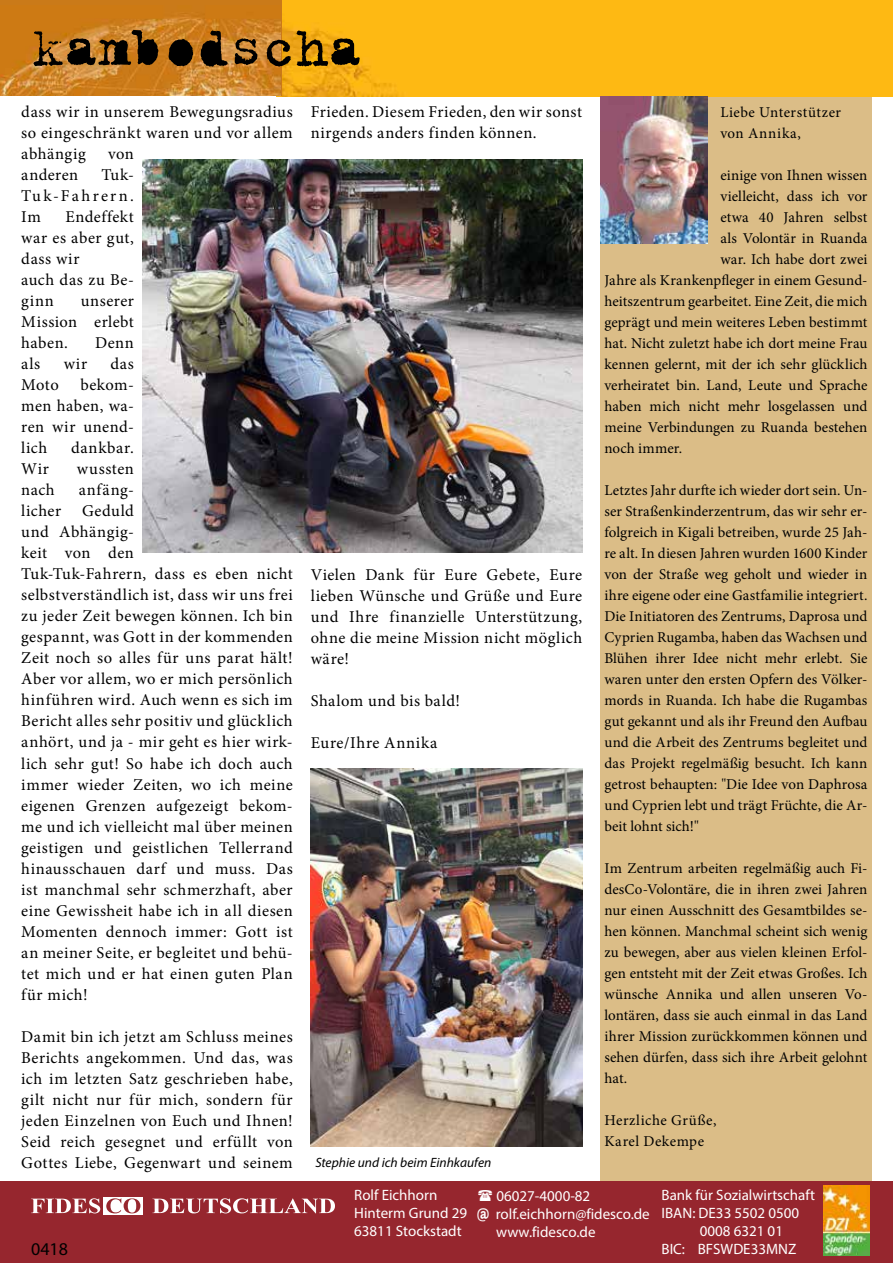
<style>
.page{position:relative;width:893px;height:1263px;background:#fff}
.page>*{position:absolute;margin:0;border:0;box-sizing:border-box;transform-origin:0 0}
.t1{font:60px "Trixie Extra";color:#000}
.t2{font:18px "Myriad Pro";color:#000}
.t3{font:16.5px/21px "Minion Pro";letter-spacing:.03em;color:#000;text-align:justify}
.t4{font:15px/21px "Minion Pro";letter-spacing:.005em;color:#000;text-align:justify}
.t5{font:15px/18px "Myriad Pro";color:#fff}
.t6{font:15px/21px "Minion Pro";letter-spacing:.035em;color:#000}
.t7{font:italic 13.5px "Myriad Pro";color:#000}
.s1{font-family:"Archivo Narrow";font-weight:700}
</style>
<div class="page">
<div style="left:600px;top:96px;width:272px;height:1085px;background:#dbbd87"></div>
<div style="left:276px;top:0;width:617px;height:96px;background:#feb913"></div>
<img style="left:282px;top:27px;width:116px;height:69px">
<div style="left:0;top:0;width:282px;height:96px;background:#ca7a19"></div>
<img style="left:0;top:17px;width:280px;height:79px">
<div style="left:0;top:1181px;width:893px;height:82px;background:#96262e"></div>
<div style="left:104px;top:1197px;width:39px;height:17px;background:#fff"></div>
<svg style="left:31px;top:1198px;width:69px;height:15px"></svg>
<svg style="left:106px;top:1198px;width:34px;height:15px"></svg>
<svg style="left:152px;top:1198px;width:183px;height:15px"></svg>
<img style="left:824px;top:1186px;width:45px;height:69px">
<img style="left:600px;top:96px;width:108px;height:147px">
<img style="left:142px;top:159px;width:440px;height:393px">
<img style="left:311px;top:769px;width:271px;height:378px">
<h1 class="t1" style="left:31px;top:16px;width:332px">kambodscha</h1>
<p class="t3" style="left:21px;top:102px;width:273px">dass wir in unserem Bewegungsradius so eingeschränkt waren und vor allem abhängig</p>
<p class="t3" style="left:108px;top:144px;width:27px">von</p>
<p class="t3" style="left:21px;top:165px;width:114px;text-indent:80px">Tuk-Tuk-Fahrern.<br>Im</p>
<p class="t3" style="left:21px;top:165px;width:58px">anderen</p>
<p class="t3" style="left:21px;top:207px;width:114px;text-align:left;text-indent:44px">Endeffekt war es aber gut, dass wir<br>auch das zu Be&shy;ginn</p>
<p class="t3" style="left:21px;top:291px;width:114px;text-indent:59px">unserer Mission erlebt haben.</p>
<p class="t3" style="left:95px;top:333px;width:40px">Denn</p>
<p class="t3" style="left:21px;top:354px;width:21px">als</p>
<p class="t3" style="left:64px;top:354px;width:25px">wir</p>
<p class="t3" style="left:111px;top:354px;width:25px">das</p>
<p class="t3" style="left:21px;top:375px;width:39px">Moto</p>
<p class="t3" style="left:21px;top:375px;width:114px;text-indent:59px">bekom&shy;men haben, wa&shy;ren wir unend&shy;lich</p>
<p class="t3" style="left:71px;top:438px;width:64px">dankbar.</p>
<p class="t3" style="left:21px;top:459px;width:29px">Wir</p>
<p class="t3" style="left:77px;top:459px;width:58px">wussten</p>
<p class="t3" style="left:21px;top:480px;width:35px">nach</p>
<p class="t3" style="left:79px;top:480px;width:57px">anfäng-</p>
<p class="t3" style="left:21px;top:501px;width:41px">licher</p>
<p class="t3" style="left:21px;top:501px;width:273px;text-align:left;text-indent:61px">Geduld<br>und Abhängig-<br>keit von den<br>Tuk-Tuk-Fahrern, dass es eben nicht selbstverständlich ist, dass wir uns frei zu jeder Zeit bewegen können. Ich bin gespannt, was Gott in der kommenden<br>Zeit noch so alles für uns parat hält!<br>Aber vor allem, wo er mich persönlich hinführen wird. Auch wenn es sich im<br>Bericht alles sehr positiv und glücklich anhört, und ja - mir geht es hier wirk&shy;lich sehr gut! So habe ich doch auch immer wieder Zeiten, wo ich meine eigenen Grenzen aufgezeigt bekom&shy;me und ich vielleicht mal über meinen geistigen und geistlichen Tellerrand hinausschauen darf und muss. Das ist manchmal sehr schmerzhaft, aber eine Gewissheit habe ich in all diesen<br>Momenten dennoch immer: Gott ist an meiner Seite, er begleitet und behü&shy;tet mich und er hat einen guten Plan für mich!</p>
<p class="t3" style="left:21px;top:1026px;width:273px">Damit bin ich jetzt am Schluss meines Berichts angekommen. Und das, was ich im letzten Satz geschrieben habe, gilt nicht nur für mich, sondern für jeden Einzelnen von Euch und Ihnen!<br>Seid reich gesegnet und erfüllt von Gottes Liebe, Gegenwart und seinem</p>
<p class="t3" style="left:311px;top:102px;width:273px">Frieden. Diesem Frieden, den wir sonst nirgends anders finden können.</p>
<p class="t3" style="left:311px;top:564px;width:273px">Vielen Dank für Eure Gebete, Eure lieben Wünsche und Grüße und Eure und Ihre finanzielle Unterstützung, ohne die meine Mission nicht möglich wäre!</p>
<p class="t3" style="left:311px;top:690px;width:151px">Shalom und bis bald!</p>
<p class="t3" style="left:311px;top:732px;width:128px">Eure/Ihre Annika</p>
<p class="t7" style="left:315px;top:1154px;width:178px">Stephie und ich beim Einhkaufen</p>
<p class="t6" style="left:720px;top:102px;width:122px">Liebe Unterstützer von Annika,</p>
<p class="t4" style="left:720px;top:165px;width:149px">einige von Ihnen wissen</p>
<p class="t4" style="left:720px;top:186px;width:149px">vielleicht, dass ich vor</p>
<p class="t4" style="left:720px;top:207px;width:149px">etwa 40 Jahren selbst</p>
<p class="t4" style="left:720px;top:228px;width:149px">als Volontär in Ruanda</p>
<p class="t4" style="left:720px;top:249px;width:149px">war. Ich habe dort zwei</p>
<p class="t4" style="left:604px;top:270px;width:264px">Jahre als Krankenpfleger in einem Gesund-</p>
<p class="t4" style="left:604px;top:291px;width:264px">heitszentrum gearbeitet. Eine Zeit, die mich</p>
<p class="t4" style="left:604px;top:312px;width:264px">geprägt und mein weiteres Leben bestimmt</p>
<p class="t4" style="left:604px;top:333px;width:264px">hat. Nicht zuletzt habe ich dort meine Frau</p>
<p class="t4" style="left:604px;top:354px;width:264px">kennen gelernt, mit der ich sehr glücklich</p>
<p class="t4" style="left:604px;top:375px;width:264px">verheiratet bin. Land, Leute und Sprache</p>
<p class="t4" style="left:604px;top:396px;width:264px">haben mich nicht mehr losgelassen und</p>
<p class="t4" style="left:604px;top:417px;width:264px">meine Verbindungen zu Ruanda bestehen</p>
<p class="t4" style="left:604px;top:438px;width:79px">noch immer.</p>
<p class="t4" style="left:604px;top:480px;width:264px">Letztes Jahr durfte ich wieder dort sein. Un&shy;ser Straßenkinderzentrum, das wir sehr er&shy;folgreich in Kigali betreiben, wurde 25 Jah&shy;re alt. In diesen Jahren wurden 1600 Kinder von der Straße weg geholt und wieder in ihre eigene oder eine Gastfamilie integriert.<br>Die Initiatoren des Zentrums, Daprosa und Cyprien Rugamba, haben das Wachsen und Blühen ihrer Idee nicht mehr erlebt. Sie waren unter den ersten Opfern des Völker&shy;mords in Ruanda. Ich habe die Rugambas gut gekannt und als ihr Freund den Aufbau und die Arbeit des Zentrums begleitet und das Projekt regelmäßig besucht. Ich kann getrost behaupten: "Die Idee von Daphrosa und Cyprien lebt und trägt Früchte, die Ar&shy;beit lohnt sich!"</p>
<p class="t4" style="left:604px;top:858px;width:264px">Im Zentrum arbeiten regelmäßig auch Fi&shy;desCo-Volontäre, die in ihren zwei Jahren nur einen Ausschnitt des Gesamtbildes se&shy;hen können. Manchmal scheint sich wenig zu bewegen, aber aus vielen kleinen Erfol&shy;gen entsteht mit der Zeit etwas Großes. Ich wünsche Annika und allen unseren Vo&shy;lontären, dass sie auch einmal in das Land ihrer Mission zurückkommen können und sehen dürfen, dass sich ihre Arbeit gelohnt hat.</p>
<p class="t6" style="left:604px;top:1110px;width:114px">Herzliche Grüße,<br>Karel Dekempe</p>
<p class="t2" style="left:31px;top:1238px;width:38px">0418</p>
<p class="t5" style="left:354px;top:1186px;width:114px">Rolf Eichhorn<br>Hinterm Grund 29<br>63811 Stockstadt</p>
<p class="t5" style="left:496px;top:1186px;width:95px">06027-4000-82</p>
<p class="t5" style="left:477px;top:1204px;width:174px"><span class="s1">@</span> rolf.eichhorn@fidesco.de</p>
<p class="t5" style="left:496px;top:1222px;width:101px">www.fidesco.de</p>
<p class="t5" style="left:662px;top:1186px;width:155px">Bank für Sozialwirtschaft</p>
<p class="t5" style="left:662px;top:1204px;width:139px">IBAN: DE33 5502 0500</p>
<p class="t5" style="left:700px;top:1222px;width:85px">0008 6321 01</p>
<p class="t5" style="left:662px;top:1240px;width:136px">BIC: BFSWDE33MNZ</p>
</div>
